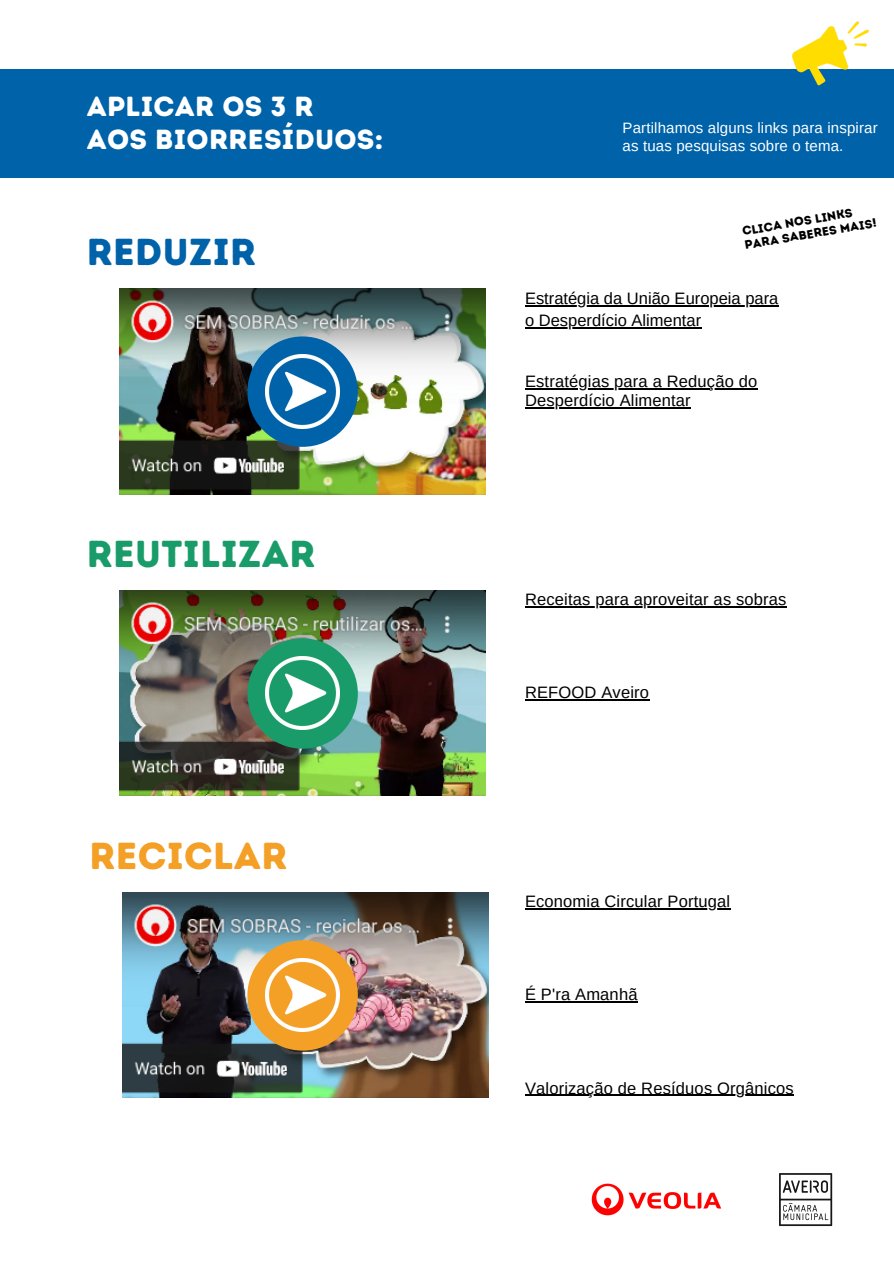
<style>
.page{position:relative;width:894px;height:1264px;background:#fff}
.page>*{position:absolute;margin:0;border:0;box-sizing:border-box;transform-origin:0 0}
.t1{font:37.5px "Intro Rust Base";letter-spacing:.01em;color:#199c69}
.t2{font:37.5px "Intro Rust Base";letter-spacing:.01em;color:#f49f25}
.t3{font:37.5px "Intro Rust Base";letter-spacing:.01em;color:#0062a9}
.t4{font:27.6px "Intro Rust Base";letter-spacing:.01em;color:#fff}
.t5{font:16.5px/22.5px "Arimo";letter-spacing:.01em;color:#000}
.t6{font:15px/18px "Arimo";letter-spacing:.01em;color:#fff}
.t7{font:12.15px "Intro Rust Base";color:#000}
</style>
<div class="page">
<img style="left:591px;top:1183px;width:131px;height:33px">
<img style="left:779px;top:1173px;width:54px;height:54px">
<div style="left:0;top:69px;width:893px;height:108px;background:#0062a9"></div>
<img style="left:792px;top:21px;width:77px;height:65px">
<img style="left:119px;top:289px;width:366px;height:205px">
<img style="left:119px;top:590px;width:366px;height:206px">
<img style="left:122px;top:892px;width:366px;height:205px">
<div style="left:247px;top:336px;width:111px;height:111px;background:#0062a9;border-radius:50%"></div>
<img style="left:266px;top:355px;width:73px;height:73px">
<hr style="left:525px;top:305px;width:253px;height:1px;background:#000">
<hr style="left:525px;top:327px;width:176px;height:2px;background:#000">
<hr style="left:525px;top:388px;width:232px;height:1px;background:#000">
<hr style="left:525px;top:407px;width:165px;height:1px;background:#000">
<hr style="left:525px;top:606px;width:261px;height:1px;background:#000">
<hr style="left:525px;top:699px;width:124px;height:1px;background:#000">
<hr style="left:525px;top:908px;width:205px;height:1px;background:#000">
<hr style="left:525px;top:1001px;width:112px;height:1px;background:#000">
<hr style="left:525px;top:1094px;width:268px;height:1px;background:#000">
<div style="left:247px;top:638px;width:111px;height:110px;background:#199c69;border-radius:50%"></div>
<img style="left:266px;top:656px;width:73px;height:74px">
<div style="left:247px;top:940px;width:111px;height:110px;background:#f49f25;border-radius:50%"></div>
<img style="left:266px;top:958px;width:73px;height:73px">
<p class="t4" style="left:87px;top:90px;width:228px">APLICAR OS 3 R</p>
<p class="t4" style="left:87px;top:122px;width:298px">AOS BIORRESÍDUOS:</p>
<p class="t3" style="left:87px;top:229px;width:171px">REDUZIR</p>
<p class="t1" style="left:87px;top:531px;width:230px">REUTILIZAR</p>
<p class="t2" style="left:89px;top:833px;width:199px">RECICLAR</p>
<p class="t6" style="left:622px;top:119px;width:256px">Partilhamos alguns links para inspirar as tuas pesquisas sobre o tema.</p>
<p class="t7" style="left:741px;top:224px;width:113px;rotate:-10deg">CLICA NOS LINKS</p>
<p class="t7" style="left:743px;top:238px;width:135px;rotate:-10deg">PARA SABERES MAIS!</p>
<p class="t5" style="left:525px;top:287px;width:255px">Estratégia da União Europeia para o Desperdício Alimentar</p>
<p class="t5" style="left:525px;top:372px;width:234px;line-height:19.2px">Estratégias para a Redução do<br>Desperdício Alimentar</p>
<p class="t5" style="left:525px;top:588px;width:263px">Receitas para aproveitar as sobras</p>
<p class="t5" style="left:525px;top:681px;width:125px">REFOOD Aveiro</p>
<p class="t5" style="left:525px;top:890px;width:206px">Economia Circular Portugal</p>
<p class="t5" style="left:525px;top:983px;width:114px">É P'ra Amanhã</p>
<p class="t5" style="left:525px;top:1076px;width:270px">Valorização de Resíduos Orgânicos</p>
</div>
